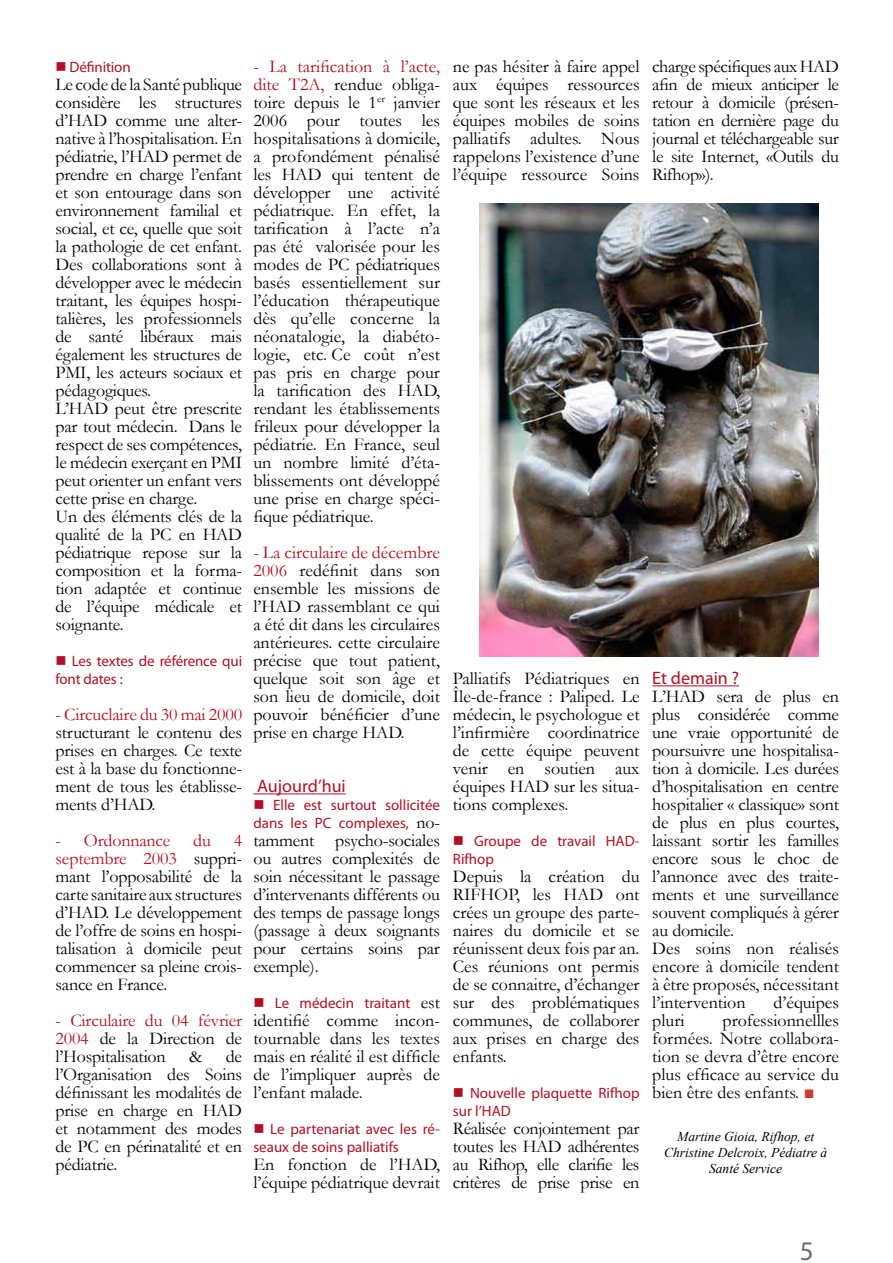
<style>
.page{position:relative;width:893px;height:1263px;background:#fff}
.page>*{position:absolute;margin:0;border:0;box-sizing:border-box;transform-origin:0 0}
.t1{font:27px "Myriad Pro";color:#6b6c6e}
.t2{font:18px/18px "Garamond";letter-spacing:-.01em;color:#000;text-align:justify}
.t3{font:18px "Garamond";letter-spacing:-.01em;color:#b21022}
.t4{font:18px "Myriad Pro";color:#b21022}
.t5{font:15px/18px "Myriad Pro";color:#b21022}
.t6{font:italic 13.5px/16.2px "Times New Roman";color:#000;text-align:center}
.s1{color:#b21022}
.s2{font-family:"Garamond";font-size:18px;color:#000}
.s3{color:#d03b31}
</style>
<div class="page">
<hr style="left:253px;top:793px;width:93px;height:1px;background:#b21022">
<hr style="left:652px;top:685px;width:87px;height:1px;background:#b21022">
<img style="left:480px;top:204px;width:339px;height:453px">
<p class="t5" style="left:70px;top:58px;width:63px">Définition</p>
<p class="t2" style="left:55px;top:75px;width:188px;text-align:left">Le code de la Santé publique considère les structures d’HAD comme une alter&shy;native à l’hospitalisation. En pédiatrie, l’HAD permet de prendre en charge l’enfant et son entourage dans son environnement familial et social, et ce, quelle que soit la pathologie de cet enfant.<br>Des collaborations sont à développer avec le médecin traitant, les équipes hospi&shy;talières, les professionnels de santé libéraux mais également les structures de<br>PMI, les acteurs sociaux et pédagogiques.<br>L’HAD peut être prescrite par tout médecin. Dans le respect de ses compétences, le médecin exerçant en PMI peut orienter un enfant vers cette prise en charge.<br>Un des éléments clés de la qualité de la PC en HAD pédiatrique repose sur la composition et la forma&shy;tion adaptée et continue de l’équipe médicale et soignante.</p>
<p class="t5" style="left:55px;top:652px;width:188px;text-indent:16px">Les textes de référence qui font dates :</p>
<p class="t3" style="left:55px;top:702px;width:188px">- Circuclaire du 30 mai 2000</p>
<p class="t2" style="left:55px;top:723px;width:188px">structurant le contenu des prises en charges. Ce texte est à la base du fonctionne&shy;ment de tous les établisse&shy;ments d’HAD.</p>
<p class="t3" style="left:55px;top:828px;width:116px">- Ordonnance</p>
<p class="t3" style="left:193px;top:828px;width:19px">du</p>
<p class="t2" style="left:55px;top:831px;width:188px;text-indent:178px"><span class="s1">4 septembre 2003</span> suppri&shy;mant l’opposabilité de la carte sanitaire aux structures d’HAD. Le développement de l’offre de soins en hospi&shy;talisation à domicile peut commencer sa pleine crois&shy;sance en France.</p>
<p class="t2" style="left:55px;top:1011px;width:188px"><span class="s1">- Circulaire du 04 février 2004</span> de la Direction de l’Hospitalisation</p>
<p class="t2" style="left:55px;top:1047px;width:188px;text-indent:170px">de l’Organisation des Soins définissant les modalités de prise en charge en HAD et notamment des modes de PC en périnatalité et en pédiatrie.</p>
<p class="t2" style="left:189px;top:1047px;width:15px">&amp;</p>
<p class="t2" style="left:253px;top:57px;width:188px"><span class="s1">- La tarification à l’acte, dite T2A,</span> rendue obliga&shy;toire depuis le 1<sup>er</sup> janvier 2006 pour toutes les hospitalisations à domicile, a profondément pénalisé les HAD qui tentent de développer une activité pédiatrique. En effet, la tarification à l’acte n’a pas été valorisée pour les modes de PC pédiatriques basés essentiellement sur l’éducation thérapeutique dès qu’elle concerne la néonatalogie, la diabéto&shy;logie, etc. Ce coût n’est pas pris en charge pour la tarification des HAD, rendant les établissements frileux pour développer la pédiatrie. En France, seul un nombre limité d’éta&shy;blissements ont développé une prise en charge spéci&shy;fique pédiatrique.</p>
<p class="t2" style="left:253px;top:543px;width:188px"><span class="s1">- La circulaire de décembre 2006</span> redéfinit dans son ensemble les missions de l’HAD rassemblant ce qui a été dit dans les circulaires antérieures. cette circulaire précise que tout patient, quelque soit son âge et son lieu de domicile, doit pouvoir bénéficier d’une prise en charge HAD.</p>
<p class="t4" style="left:257px;top:775px;width:90px">Aujourd’hui</p>
<p class="t5" style="left:253px;top:796px;width:188px;text-align:right">Elle est surtout sollicitée dans les PC complexes, <span class="s2">no-</span></p>
<p class="t2" style="left:253px;top:831px;width:188px">tamment psycho-sociales ou autres complexités de soin nécessitant le passage d’intervenants différents ou des temps de passage longs (passage à deux soignants pour certains soins par exemple).</p>
<p class="t5" style="left:275px;top:994px;width:167px">Le médecin traitant <span class="s2">est</span></p>
<p class="t2" style="left:253px;top:1011px;width:188px">identifié comme incon&shy;tournable dans les textes mais en réalité il est difficle de l’impliquer auprès de l’enfant malade.</p>
<p class="t5" style="left:253px;top:1120px;width:188px;text-indent:17px">Le partenariat avec les ré&shy;seaux de soins palliatifs</p>
<p class="t2" style="left:253px;top:1155px;width:188px">En fonction de l’HAD, l’équipe pédiatrique devrait</p>
<p class="t2" style="left:453px;top:57px;width:188px">ne pas hésiter à faire appel aux équipes ressources que sont les réseaux et les équipes mobiles de soins palliatifs adultes. Nous rappelons l’existence d’une l’équipe ressource Soins</p>
<p class="t2" style="left:453px;top:669px;width:188px">Palliatifs Pédiatriques en Île-de-france : Paliped. Le médecin, le psychologue et l’infirmière coordinatrice de cette équipe peuvent venir en soutien aux équipes HAD sur les situa&shy;tions complexes.</p>
<p class="t5" style="left:453px;top:832px;width:188px;text-indent:21px">Groupe de travail HAD-<br>Rifhop</p>
<p class="t2" style="left:453px;top:867px;width:188px">Depuis la création du RIFHOP, les HAD ont crées un groupe des parte&shy;naires du domicile et se réunissent deux fois par an.<br>Ces réunions ont permis de se connaitre, d’échanger sur des problématiques communes, de collaborer aux prises en charge des enfants.</p>
<p class="t5" style="left:453px;top:1084px;width:188px;text-indent:17px">Nouvelle plaquette Rifhop sur l’HAD</p>
<p class="t2" style="left:453px;top:1119px;width:188px">Réalisée conjointement par toutes les HAD adhérentes au Rifhop, elle clarifie les critères de prise prise en</p>
<p class="t2" style="left:652px;top:57px;width:188px">charge spécifiques aux HAD afin de mieux anticiper le retour à domicile (présen&shy;tation en dernière page du journal et téléchargeable sur le site Internet, «Outils du Rifhop»).</p>
<p class="t4" style="left:652px;top:667px;width:88px">Et demain ?</p>
<p class="t2" style="left:652px;top:687px;width:188px;text-align:left">L’HAD sera de plus en plus considérée comme une vraie opportunité de poursuivre une hospitalisa&shy;tion à domicile. Les durées d’hospitalisation en centre hospitalier « classique» sont de plus en plus courtes, laissant sortir les familles encore sous le choc de l’annonce avec des traite&shy;ments et une surveillance souvent compliqués à gérer au domicile.<br>Des soins non réalisés encore à domicile tendent à être proposés, nécessitant l’intervention</p>
<p class="t2" style="left:773px;top:993px;width:67px">d’équipes</p>
<p class="t2" style="left:652px;top:1011px;width:188px;text-indent:70px">professionnellles formées. Notre collabora&shy;tion se devra d’être encore plus efficace au service du bien être des enfants. <span class="s3">■</span></p>
<p class="t6" style="left:664px;top:1128px;width:165px">Martine Gioia, Rifhop, et<br>Christine Delcroix, Pédiatre à<br>Santé Service</p>
<p class="t2" style="left:652px;top:1011px;width:34px">pluri</p>
<h1 class="t1" style="left:800px;top:1234px;width:15px">5</h1>
</div>
